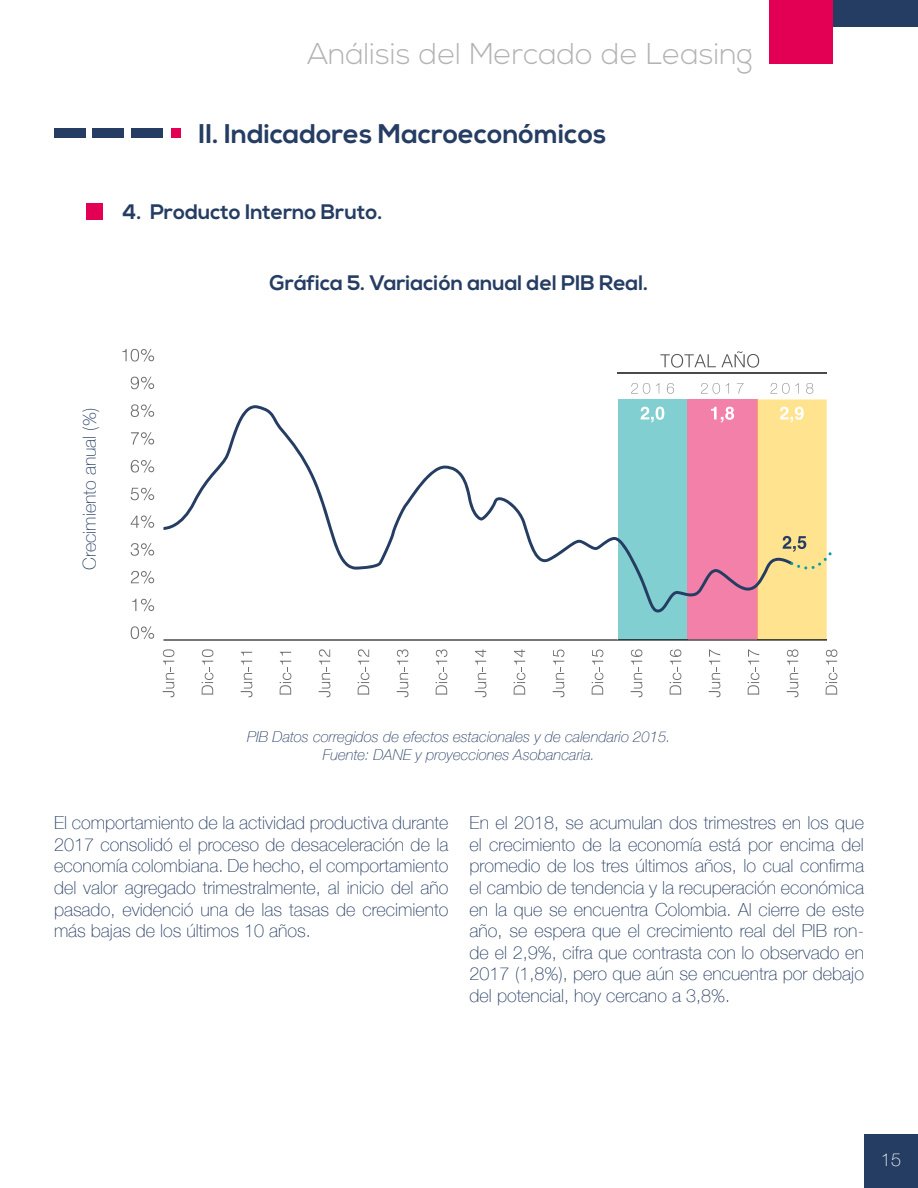
<style>
.page{position:relative;width:918px;height:1188px;background:#fff}
.page>*{position:absolute;margin:0;border:0;box-sizing:border-box;transform-origin:0 0}
.t1{font:300 30px "Nexa";color:#b3b3b3}
.t2{font:700 27px "Nexa";color:#263d63}
.t3{font:700 21px "Nexa";color:#263d63}
.t4{font:100 18px/21.6px "Helvetica Neue";color:#263d63;text-align:justify}
.t5{font:100 18px "Helvetica Neue";color:#fff}
.t6{font:italic 100 15px/18px "Helvetica Neue";color:#263d63;text-align:center}
</style>
<div class="page">
<div style="left:864px;top:1134px;width:54px;height:54px;background:#263d63"></div>
<div style="left:769px;top:0;width:64px;height:64px;background:#e30054"></div>
<div style="left:833px;top:0;width:85px;height:27px;background:#263d63"></div>
<div style="left:54px;top:128px;width:31px;height:10px;background:#263d63"></div>
<div style="left:93px;top:128px;width:31px;height:10px;background:#263d63"></div>
<div style="left:132px;top:128px;width:31px;height:10px;background:#263d63"></div>
<div style="left:171px;top:128px;width:10px;height:10px;background:#e30054"></div>
<div style="left:86px;top:203px;width:16px;height:16px;background:#e30054"></div>
<svg style="left:660px;top:351px;width:99px;height:17px"></svg>
<svg style="left:122px;top:349px;width:32px;height:13px"></svg>
<svg style="left:131px;top:377px;width:23px;height:12px"></svg>
<svg style="left:131px;top:404px;width:23px;height:13px"></svg>
<svg style="left:131px;top:432px;width:23px;height:13px"></svg>
<svg style="left:131px;top:460px;width:23px;height:13px"></svg>
<svg style="left:131px;top:488px;width:23px;height:12px"></svg>
<svg style="left:131px;top:515px;width:23px;height:13px"></svg>
<svg style="left:131px;top:543px;width:23px;height:13px"></svg>
<svg style="left:131px;top:571px;width:23px;height:13px"></svg>
<svg style="left:132px;top:599px;width:22px;height:12px"></svg>
<svg style="left:131px;top:626px;width:23px;height:13px"></svg>
<svg style="left:163px;top:649px;width:11px;height:48px"></svg>
<svg style="left:202px;top:649px;width:11px;height:46px"></svg>
<svg style="left:241px;top:652px;width:11px;height:45px"></svg>
<svg style="left:280px;top:652px;width:11px;height:43px"></svg>
<svg style="left:319px;top:649px;width:11px;height:48px"></svg>
<svg style="left:358px;top:649px;width:11px;height:46px"></svg>
<svg style="left:397px;top:649px;width:11px;height:48px"></svg>
<svg style="left:436px;top:649px;width:11px;height:46px"></svg>
<svg style="left:475px;top:649px;width:11px;height:48px"></svg>
<svg style="left:514px;top:649px;width:11px;height:46px"></svg>
<svg style="left:553px;top:650px;width:11px;height:47px"></svg>
<svg style="left:592px;top:650px;width:11px;height:45px"></svg>
<svg style="left:631px;top:649px;width:11px;height:48px"></svg>
<svg style="left:670px;top:649px;width:11px;height:46px"></svg>
<svg style="left:709px;top:650px;width:11px;height:47px"></svg>
<svg style="left:748px;top:650px;width:11px;height:45px"></svg>
<svg style="left:787px;top:649px;width:11px;height:48px"></svg>
<svg style="left:826px;top:649px;width:11px;height:46px"></svg>
<hr style="left:618px;top:372px;width:209px;height:2px;background:#4a4a4a">
<svg style="left:163px;top:383px;width:669px;height:258px"></svg>
<h1 class="t1" style="left:307px;top:36px;width:447px">Análisis del Mercado de Leasing</h1>
<h2 class="t2" style="left:198px;top:118px;width:410px">II. Indicadores Macroeconómicos</h2>
<p class="t3" style="left:122px;top:200px;width:262px">4. Producto Interno Bruto.</p>
<p class="t3" style="left:270px;top:270px;width:380px">Gráfica 5. Variación anual del PIB Real.</p>
<p class="t4" style="left:78px;top:570px;width:163px;rotate:-90deg">Crecimiento anual (%)</p>
<p class="t6" style="left:247px;top:727px;width:425px">PIB Datos corregidos de efectos estacionales y de calendario 2015.<br>Fuente: DANE y proyecciones Asobancaria.</p>
<p class="t4" style="left:54px;top:812px;width:396px">El comportamiento de la actividad productiva durante 2017 consolidó el proceso de desaceleración de la economía colombiana. De hecho, el comportamiento del valor agregado trimestralmente, al inicio del año pasado, evidenció una de las tasas de crecimiento más bajas de los últimos 10 años.</p>
<p class="t4" style="left:470px;top:812px;width:396px">En el 2018, se acumulan dos trimestres en los que el crecimiento de la economía está por encima del promedio de los tres últimos años, lo cual confirma el cambio de tendencia y la recuperación económica en la que se encuentra Colombia. Al cierre de este año, se espera que el crecimiento real del PIB ron&shy;de el 2,9%, cifra que contrasta con lo observado en 2017 (1,8%), pero que aún se encuentra por debajo del potencial, hoy cercano a 3,8%.</p>
<p class="t5" style="left:881px;top:1146px;width:22px">15</p>
</div>
